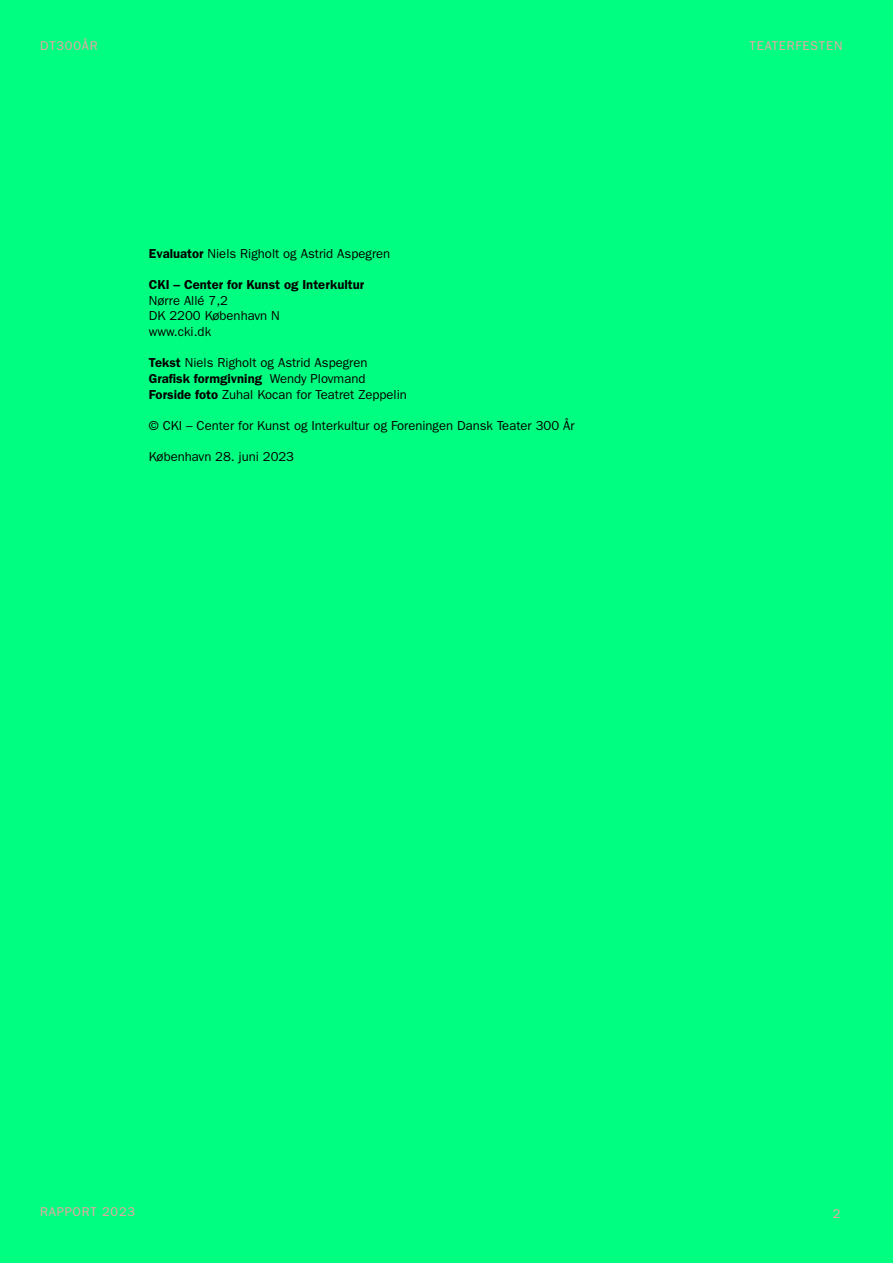
<style>
.page{position:relative;width:893px;height:1263px;background:#00ff81}
.page>*{position:absolute;margin:0;border:0;box-sizing:border-box;transform-origin:0 0}
.t1{font:13.05px "ITC Franklin Gothic Std";color:#000}
.t2{font:600 13.05px "ITC Franklin Gothic Std";color:#000}
.t3{font:12.75px "ITC Franklin Gothic Std";letter-spacing:.06em;color:#f5a0a6}
.s1{font-weight:600}
.s2{font-weight:400}
</style>
<div class="page">
<p class="t3" style="left:40px;top:38px;width:59px">DT300ÅR</p>
<p class="t3" style="left:750px;top:38px;width:94px">TEATERFESTEN</p>
<p class="t1" style="left:149px;top:246px;width:243px"><span class="s1">Evaluator</span> Niels Righolt og Astrid Aspegren</p>
<p class="t2" style="left:149px;top:277px;width:217px">CKI – Center for Kunst og Interkultur</p>
<p class="t1" style="left:149px;top:293px;width:81px">Nørre Allé 7,2</p>
<p class="t1" style="left:149px;top:308px;width:132px">DK 2200 København N</p>
<p class="t1" style="left:149px;top:324px;width:64px">www.cki.dk</p>
<p class="t1" style="left:149px;top:355px;width:220px"><span class="s1">Tekst</span> Niels Righolt og Astrid Aspegren</p>
<p class="t2" style="left:149px;top:371px;width:218px">Grafisk formgivning <span class="s2">Wendy Plovmand</span></p>
<p class="t1" style="left:149px;top:387px;width:260px"><span class="s1">Forside foto</span> Zuhal Kocan for Teatret Zeppelin</p>
<p class="t1" style="left:149px;top:418px;width:427px">© CKI – Center for Kunst og Interkultur og Foreningen Dansk Teater 300 År</p>
<p class="t1" style="left:149px;top:449px;width:147px">København 28. juni 2023</p>
<p class="t3" style="left:40px;top:1205px;width:96px">RAPPORT 2023</p>
<p class="t3" style="left:833px;top:1206px;width:9px">2</p>
</div>
